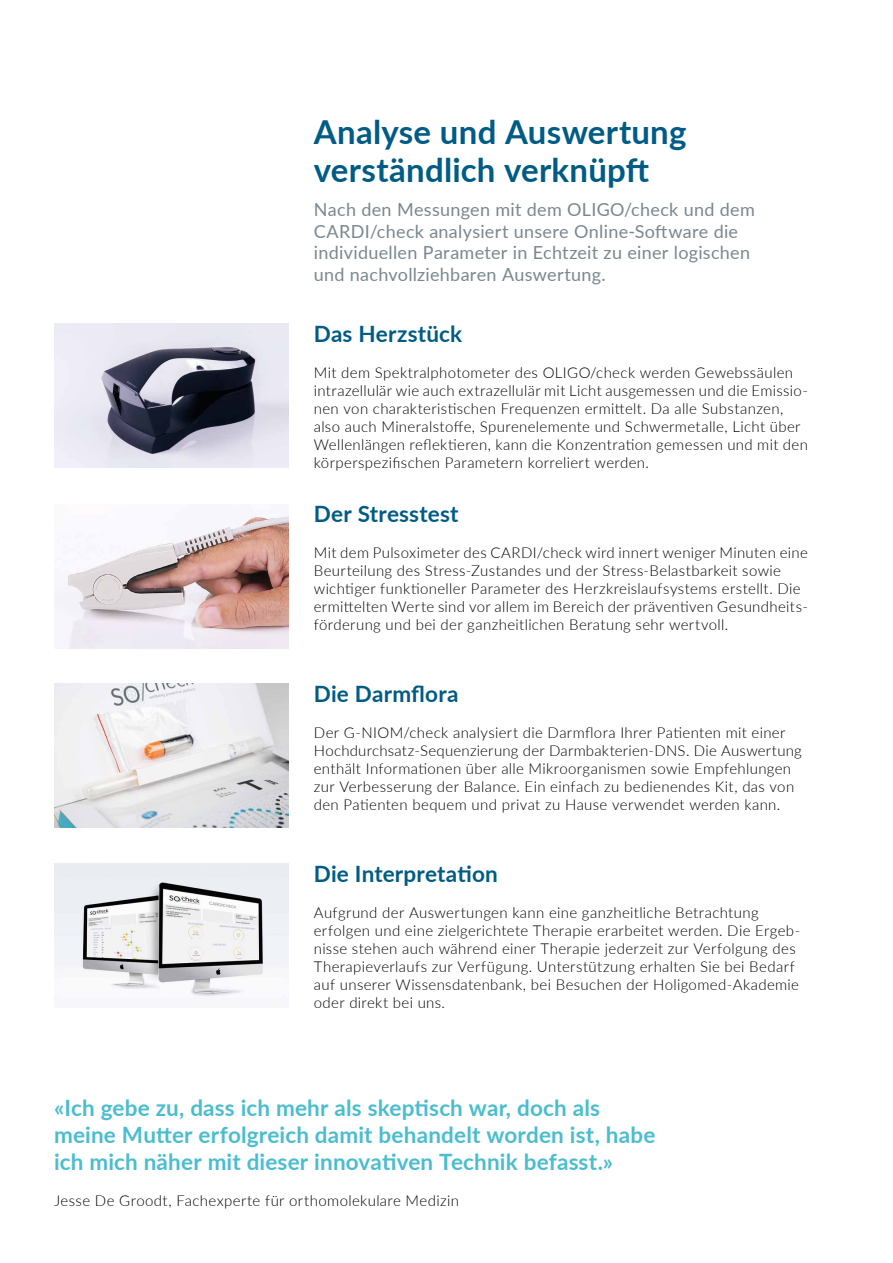
<style>
.page{position:relative;width:893px;height:1263px;background:#fff}
.page>*{position:absolute;margin:0;border:0;box-sizing:border-box;transform-origin:0 0}
.t1{font:700 33px/37.5px "Lato";letter-spacing:.005em;color:#005b85}
.t2{font:700 22.5px/27px "Lato";letter-spacing:.01em;color:#4bbdcf}
.t3{font:700 22.5px "Lato";letter-spacing:.01em;color:#005b85}
.t4{font:18px/21.6px "Lato";letter-spacing:.015em;color:#7a878e}
.t5{font:300 15px/18px "Lato";letter-spacing:.025em;color:#000}
</style>
<div class="page">
<img style="left:54px;top:324px;width:234px;height:144px">
<img style="left:54px;top:504px;width:234px;height:144px">
<img style="left:54px;top:863px;width:234px;height:134px">
<img style="left:54px;top:684px;width:234px;height:144px">
<h1 class="t1" style="left:314px;top:112px;width:374px">Analyse und Auswertung verständlich verknüpft</h1>
<p class="t4" style="left:314px;top:198px;width:443px">Nach den Messungen mit dem OLIGO/check und dem CARDI/check analysiert unsere Online-Software die individuellen Parameter in Echtzeit zu einer logischen und nachvollziehbaren Auswertung.</p>
<h2 class="t3" style="left:314px;top:317px;width:150px">Das Herzstück</h2>
<p class="t5" style="left:314px;top:363px;width:496px">Mit dem Spektralphotometer des OLIGO/check werden Gewebssäulen intrazellulär wie auch extrazellulär mit Licht ausgemessen und die Emissio&shy;nen von charakteristischen Frequenzen ermittelt. Da alle Substanzen, also auch Mineralstoffe, Spurenelemente und Schwermetalle, Licht über Wellenlängen reflektieren, kann die Konzentration gemessen und mit den körperspezifischen Parametern korreliert werden.</p>
<h2 class="t3" style="left:314px;top:497px;width:146px">Der Stresstest</h2>
<p class="t5" style="left:314px;top:543px;width:496px">Mit dem Pulsoximeter des CARDI/check wird innert weniger Minuten eine Beurteilung des Stress-Zustandes und der Stress-Belastbarkeit sowie wichtiger funktioneller Parameter des Herzkreislaufsystems erstellt. Die ermittelten Werte sind vor allem im Bereich der präventiven Gesundheits&shy;förderung und bei der ganzheitlichen Beratung sehr wertvoll.</p>
<h2 class="t3" style="left:314px;top:677px;width:146px">Die Darmflora</h2>
<p class="t5" style="left:314px;top:723px;width:490px">Der G-NIOM/check analysiert die Darmflora Ihrer Patienten mit einer Hochdurchsatz-Sequenzierung der Darmbakterien-DNS. Die Auswertung enthält Informationen über alle Mikroorganismen sowie Empfehlungen zur Verbesserung der Balance. Ein einfach zu bedienendes Kit, das von den Patienten bequem und privat zu Hause verwendet werden kann.</p>
<h2 class="t3" style="left:314px;top:857px;width:185px">Die Interpretation</h2>
<p class="t5" style="left:314px;top:903px;width:488px">Aufgrund der Auswertungen kann eine ganzheitliche Betrachtung erfolgen und eine zielgerichtete Therapie erarbeitet werden. Die Ergeb&shy;nisse stehen auch während einer Therapie jederzeit zur Verfolgung des Therapieverlaufs zur Verfügung. Unterstützung erhalten Sie bei Bedarf auf unserer Wissensdatenbank, bei Besuchen der Holigomed-Akademie oder direkt bei uns.</p>
<h2 class="t2" style="left:54px;top:1093px;width:603px">«Ich gebe zu, dass ich mehr als skeptisch war, doch als meine Mutter erfolgreich damit behandelt worden ist, habe ich mich näher mit dieser innovativen Technik befasst.»</h2>
<p class="t5" style="left:54px;top:1191px;width:406px">Jesse De Groodt, Fachexperte für orthomolekulare Medizin</p>
</div>
